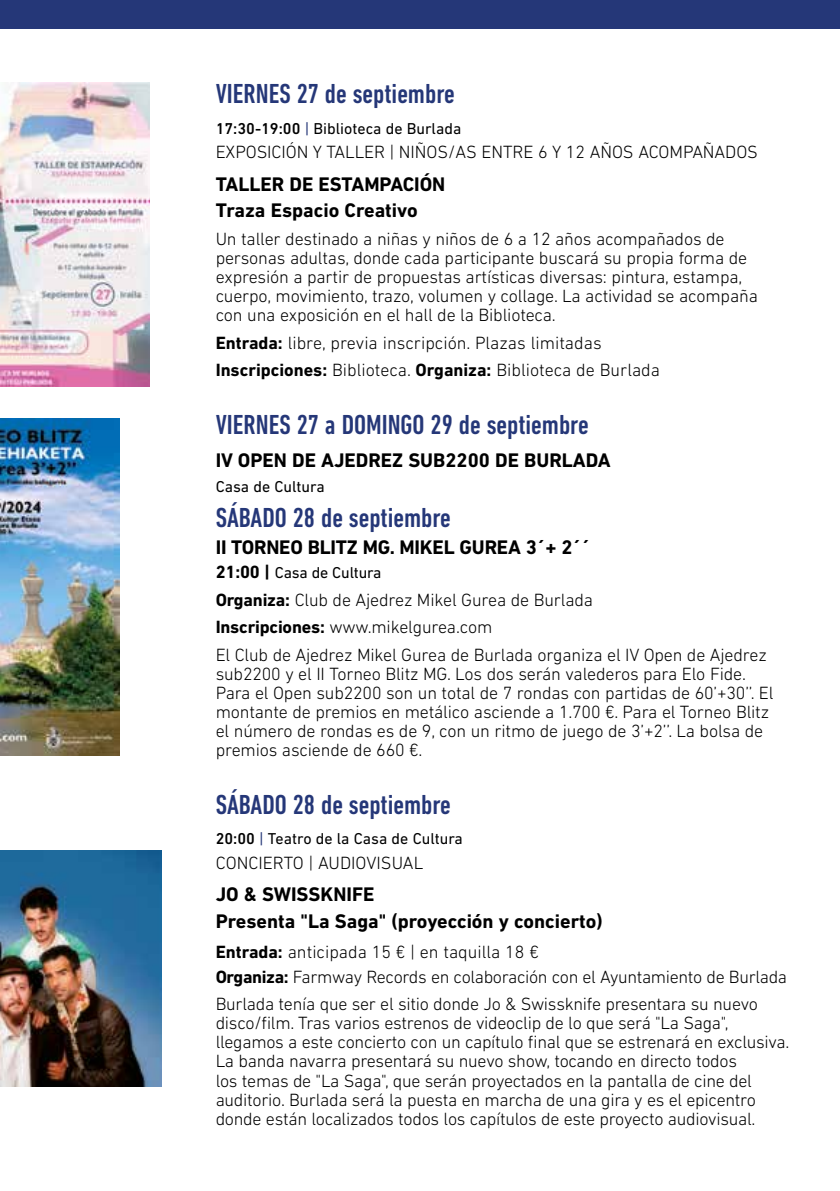
<style>
.page{position:relative;width:840px;height:1191px;background:#fff}
.page>*{position:absolute;margin:0;border:0;box-sizing:border-box;transform-origin:0 0}
.t1{font:500 condensed 28px "DIN Next LT Pro";color:#253778}
.t2{font:700 20px/26.6px "DIN Next LT Pro";color:#000}
.t3{font:300 18px/19px "DIN Next LT Pro";letter-spacing:-.01em;color:#000}
.t4{font:16px "DIN Next LT Pro";color:#000}
.s1{font-weight:500}
.s2{color:#253778}
.s3{font-weight:700}
.s4{font-weight:700;font-size:18px}
</style>
<div class="page">
<div style="left:0;top:0;width:839px;height:28px;background:#253778"></div>
<img style="left:0;top:82px;width:149px;height:304px">
<img style="left:0;top:419px;width:119px;height:336px">
<img style="left:0;top:851px;width:161px;height:235px">
<h1 class="t1" style="left:215px;top:78px;width:240px">VIERNES 27 de septiembre</h1>
<p class="t4" style="left:215px;top:119px;width:247px"><span class="s1">17:30-19:00</span> <span class="s2">|</span> Biblioteca de Burlada</p>
<p class="t3" style="left:215px;top:142px;width:543px">EXPOSICIÓN Y TALLER | NIÑOS/AS ENTRE 6 Y 12 AÑOS ACOMPAÑADOS</p>
<p class="t2" style="left:215px;top:170px;width:231px">TALLER DE ESTAMPACIÓN<br>Traza Espacio Creativo</p>
<p class="t3" style="left:215px;top:229px;width:543px">Un taller destinado a niñas y niños de 6 a 12 años acompañados de personas adultas, donde cada participante buscará su propia forma de expresión a partir de propuestas artísticas diversas: pintura, estampa, cuerpo, movimiento, trazo, volumen y collage. La actividad se acompaña con una exposición en el hall de la Biblioteca.</p>
<p class="t3" style="left:215px;top:329px;width:445px;line-height:27.6px"><span class="s3">Entrada:</span> libre, previa inscripción. Plazas limitadas<br><span class="s3">Inscripciones:</span> Biblioteca. <span class="s3">Organiza:</span> Biblioteca de Burlada</p>
<h1 class="t1" style="left:215px;top:409px;width:374px">VIERNES 27 a DOMINGO 29 de septiembre</h1>
<p class="t2" style="left:215px;top:446px;width:396px">IV OPEN DE AJEDREZ SUB2200 DE BURLADA</p>
<p class="t4" style="left:215px;top:477px;width:110px">Casa de Cultura</p>
<h1 class="t1" style="left:215px;top:501px;width:236px">SÁBADO 28 de septiembre</h1>
<p class="t2" style="left:215px;top:533px;width:376px">II TORNEO BLITZ MG. MIKEL GUREA 3´+ 2´´</p>
<p class="t4" style="left:215px;top:563px;width:167px"><span class="s4">21:00 |</span> Casa de Cultura</p>
<p class="t3" style="left:215px;top:585px;width:552px;line-height:27.6px"><span class="s3">Organiza:</span> Club de Ajedrez Mikel Gurea de Burlada<br><span class="s3">Inscripciones:</span> www.mikelgurea.com<br>El Club de Ajedrez Mikel Gurea de Burlada organiza el IV Open de Ajedrez</p>
<p class="t3" style="left:215px;top:664px;width:559px">sub2200 y el II Torneo Blitz MG. Los dos serán valederos para Elo Fide.<br>Para el Open sub2200 son un total de 7 rondas con partidas de 60’+30’’. El montante de premios en metálico asciende a 1.700 €. Para el Torneo Blitz el número de rondas es de 9, con un ritmo de juego de 3’+2’’. La bolsa de premios asciende de 660 €.</p>
<h1 class="t1" style="left:215px;top:788px;width:236px">SÁBADO 28 de septiembre</h1>
<p class="t4" style="left:215px;top:829px;width:248px"><span class="s1">20:00</span> <span class="s2">|</span> Teatro de la Casa de Cultura</p>
<p class="t3" style="left:215px;top:853px;width:209px">CONCIERTO | AUDIOVISUAL</p>
<p class="t2" style="left:215px;top:881px;width:388px">JO &amp; SWISSKNIFE<br>Presenta "La Saga" (proyección y concierto)</p>
<p class="t3" style="left:215px;top:939px;width:572px;line-height:24.6px"><span class="s3">Entrada:</span> anticipada 15 € | en taquilla 18 €<br><span class="s3">Organiza:</span> Farmway Records en colaboración con el Ayuntamiento de Burlada</p>
<p class="t3" style="left:215px;top:994px;width:575px">Burlada tenía que ser el sitio donde Jo &amp; Swissknife presentara su nuevo disco/film. Tras varios estrenos de videoclip de lo que será "La Saga", llegamos a este concierto con un capítulo final que se estrenará en exclusiva.<br>La banda navarra presentará su nuevo show, tocando en directo todos<br>los temas de "La Saga", que serán proyectados en la pantalla de cine del auditorio. Burlada será la puesta en marcha de una gira y es el epicentro donde están localizados todos los capítulos de este proyecto audiovisual.</p>
</div>
